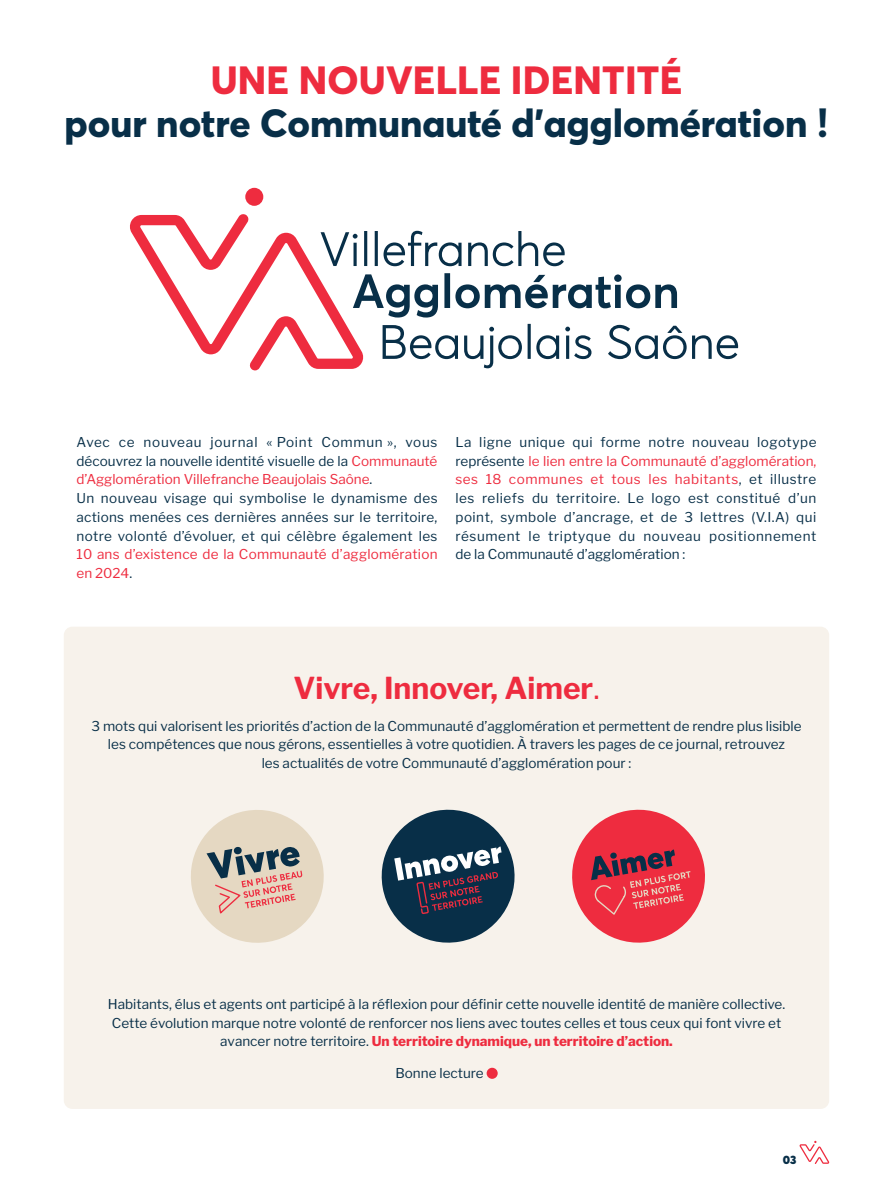
<style>
.page{position:relative;width:893px;height:1191px;background:#fff}
.page>*{position:absolute;margin:0;border:0;box-sizing:border-box;transform-origin:0 0}
.t1{font:800 38.85px "Averta";color:#082f48}
.t2{font:800 38.85px "Averta";letter-spacing:.005em;color:#ee2c3f}
.t3{font:700 30px "Libre Franklin";color:#ee2c3f}
.t4{font:13.5px/18.8px "Libre Franklin";color:#082f48;text-align:center}
.t5{font:13.5px/18.8px "Libre Franklin";letter-spacing:.02em;color:#082f48}
.t6{font:13.5px/18.8px "Libre Franklin";letter-spacing:.015em;color:#ee2c3f}
.t7{font:900 12px "Averta";color:#082f48}
.s1{color:#ee2c3f}
.s2{color:#082f48}
.s3{font-weight:400}
.s4{font-weight:800;color:#ee2c3f}
</style>
<div class="page">
<div style="left:64px;top:626px;width:765px;height:483px;background:#f7f2eb;border-radius:9px"></div>
<svg style="left:130px;top:214px;width:226px;height:156px"></svg>
<div style="left:245px;top:188px;width:18px;height:18px;background:#ee2c3f;border-radius:50%"></div>
<svg style="left:321px;top:231px;width:417px;height:137px"></svg>
<div style="left:487px;top:1067px;width:11px;height:11px;background:#ee2c3f;border-radius:50%"></div>
<svg style="left:191px;top:810px;width:133px;height:133px"></svg>
<svg style="left:381px;top:809px;width:134px;height:134px"></svg>
<svg style="left:572px;top:809px;width:133px;height:134px"></svg>
<svg style="left:799px;top:1140px;width:30px;height:24px"></svg>
<h1 class="t2" style="left:211px;top:55px;width:473px">UNE NOUVELLE IDENTITÉ</h1>
<h1 class="t1" style="left:65px;top:99px;width:765px">pour notre Communauté d’agglomération !</h1>
<p class="t5" style="left:77px;top:432px;width:363px">Avec ce nouveau journal « Point Commun », vous découvrez la nouvelle identité visuelle de la <span class="s1">Communauté d’Agglomération Villefranche Beaujolais Saône</span>.<br>Un nouveau visage qui symbolise le dynamisme des actions menées ces dernières années sur le territoire, notre volonté d’évoluer, et qui célèbre également les</p>
<p class="t6" style="left:77px;top:545px;width:363px">10 ans d’existence de la Communauté d’agglomération en 2024<span class="s2">.</span></p>
<p class="t4" style="left:455px;top:432px;width:363px;text-align:justify">La ligne unique qui forme notre nouveau logotype représente <span class="s1">le lien entre la Communauté d’agglomération, ses 18 communes et tous les habitants</span>, et illustre les reliefs du territoire. Le logo est constitué d’un point, symbole d’ancrage, et de 3 lettres (V.I.A) qui résument le triptyque du nouveau positionnement de la Communauté d’agglomération :</p>
<h2 class="t3" style="left:293px;top:670px;width:308px">Vivre, Innover, Aimer<span class="s3">.</span></h2>
<p class="t4" style="left:91px;top:716px;width:712px">3 mots qui valorisent les priorités d’action de la Communauté d’agglomération et permettent de rendre plus lisible les compétences que nous gérons, essentielles à votre quotidien. À travers les pages de ce journal, retrouvez<br>les actualités de votre Communauté d’agglomération pour :</p>
<p class="t4" style="left:108px;top:994px;width:679px">Habitants, élus et agents ont participé à la réflexion pour définir cette nouvelle identité de manière collective.<br>Cette évolution marque notre volonté de renforcer nos liens avec toutes celles et tous ceux qui font vivre et avancer notre territoire. <span class="s4">Un territoire dynamique, un territoire d’action.</span></p>
<p class="t4" style="left:395px;top:1063px;width:90px">Bonne lecture</p>
<p class="t7" style="left:783px;top:1151px;width:15px">03</p>
</div>
